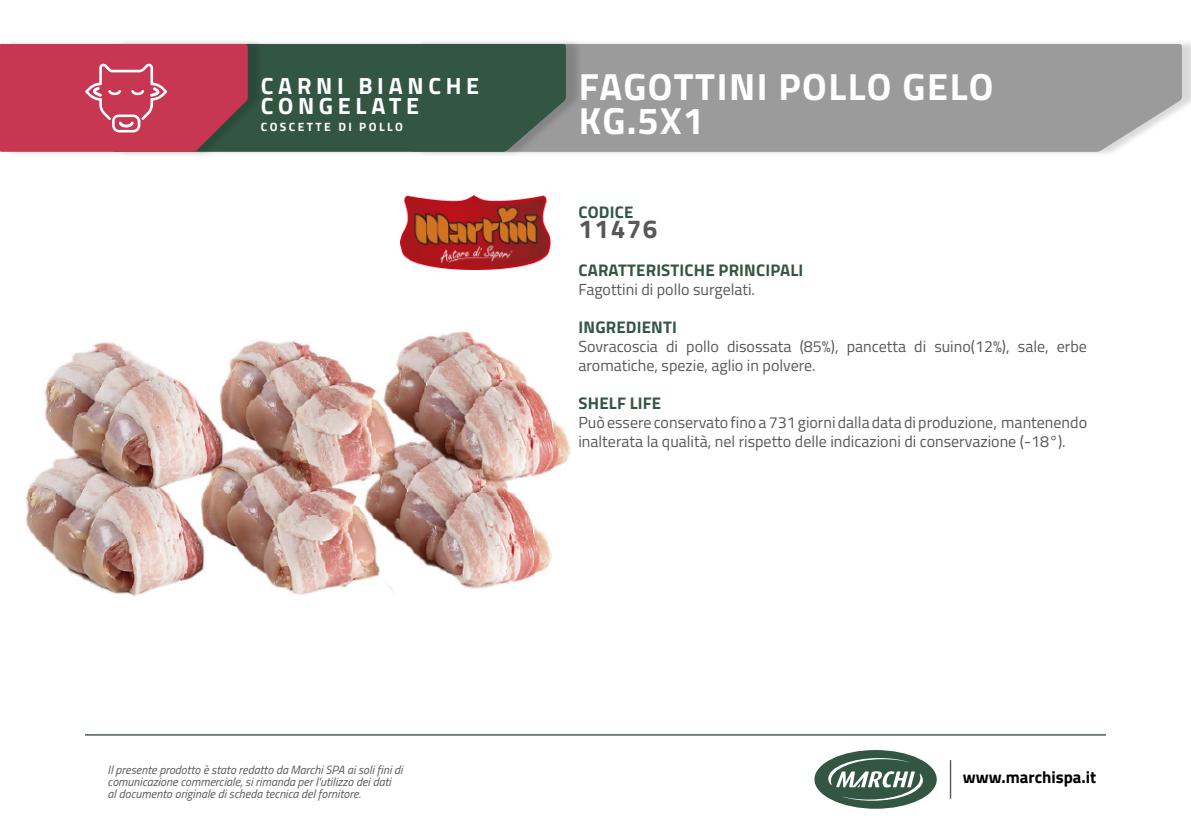
<style>
.page{position:relative;width:1191px;height:840px;background:#fff}
.page>*{position:absolute;margin:0;border:0;box-sizing:border-box;transform-origin:0 0}
.t1{font:700 37.8px "Titillium Web";letter-spacing:.04em;color:#fff}
.t2{font:700 26px "Titillium Web";letter-spacing:.06em;color:#585857}
.t3{font:700 23.4px "Titillium Web";letter-spacing:.2em;color:#fff}
.t4{font:700 16.8px "Titillium Web";letter-spacing:.01em;color:#335643}
.t5{font:700 16.8px "Titillium Web";color:#000}
.t6{font:16px/19px "Titillium Web";color:#585857}
.t7{font:italic 12px/12px "Titillium Web";color:#585857}
.t8{font:700 12px "Titillium Web";letter-spacing:.2em;color:#fff}
</style>
<div class="page">
<hr style="left:949px;top:759px;width:2px;height:39px;background:#585857">
<div style="left:814px;top:749px;width:122px;height:59px;background:#335643;border-radius:50%"></div>
<svg style="left:828px;top:757px;width:95px;height:43px"></svg>
<hr style="left:85px;top:733px;width:1021px;height:2px;background:#335643">
<div style="left:416px;top:39px;width:775px;height:118px;background:#000;opacity:.15"></div>
<div style="left:581px;top:44px;width:600px;height:108px;background:#9c9b9b"></div>
<div style="left:116px;top:39px;width:465px;height:118px;background:#000;opacity:.15"></div>
<div style="left:263px;top:44px;width:303px;height:108px;background:#335643"></div>
<div style="left:4px;top:38px;width:259px;height:119px;background:#000;opacity:.15"></div>
<svg style="left:0;top:44px;width:248px;height:108px;background:#c13f57"></svg>
<img style="left:400px;top:196px;width:150px;height:73px">
<img style="left:25px;top:331px;width:527px;height:266px">
<p class="t3" style="left:261px;top:68px;width:220px">CARNI BIANCHE</p>
<p class="t3" style="left:261px;top:88px;width:160px">CONGELATE</p>
<p class="t8" style="left:261px;top:118px;width:143px">COSCETTE DI POLLO</p>
<p class="t3" style="left:302px;top:85px;width:91px">CARNE</p>
<p class="t1" style="left:578px;top:58px;width:416px">FAGOTTINI POLLO GELO</p>
<p class="t1" style="left:578px;top:92px;width:127px">KG.5X1</p>
<p class="t4" style="left:578px;top:199px;width:56px">CODICE</p>
<p class="t2" style="left:578px;top:208px;width:81px">11476</p>
<p class="t4" style="left:578px;top:257px;width:226px">CARATTERISTICHE PRINCIPALI</p>
<p class="t6" style="left:578px;top:279px;width:178px">Fagottini di pollo surgelati.</p>
<p class="t4" style="left:578px;top:314px;width:100px">INGREDIENTI</p>
<p class="t6" style="left:578px;top:336px;width:510px">Sovracoscia di pollo disossata (85%), pancetta di suino(12%), sale, erbe aromatiche, spezie, aglio in polvere.</p>
<p class="t4" style="left:578px;top:390px;width:84px">SHELF LIFE</p>
<p class="t6" style="left:578px;top:412px;width:510px">Può essere conservato fino a 731 giorni dalla data di produzione, mantenendo inalterata la qualità, nel rispetto delle indicazioni di conservazione (-18°).</p>
<p class="t7" style="left:108px;top:762px;width:296px">Il presente prodotto è stato redatto da Marchi SPA ai soli fini di comunicazione commerciale, si rimanda per l'utilizzo dei dati<br>al documento originale di scheda tecnica del fornitore.</p>
<p class="t5" style="left:963px;top:764px;width:135px">www.marchispa.it</p>
</div>
